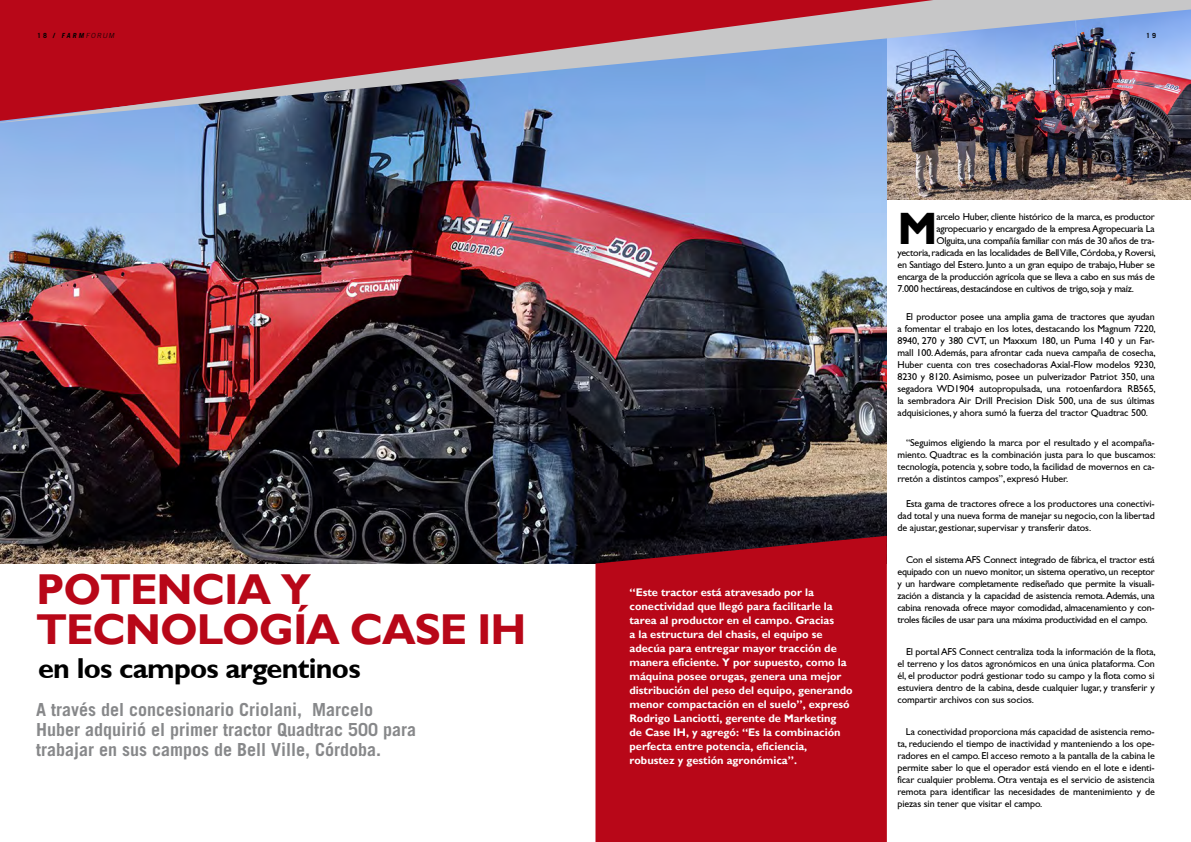
<style>
.page{position:relative;width:1191px;height:842px;background:#fff}
.page>*{position:absolute;margin:0;border:0;box-sizing:border-box;transform-origin:0 0}
.t1{font:700 45.3px "Gill Sans";color:#000}
.t2{font:700 43.2px/40px "Gill Sans";letter-spacing:-.025em;color:#b80718}
.t3{font:700 28.8px "Gill Sans";letter-spacing:-.025em;color:#000}
.t4{font:700 18px/20px "Trade Gothic LT Std";color:#87888a}
.t5{font:700 11px/14px "Gill Sans";color:#fff}
.t6{font:10px/12px "Gill Sans";letter-spacing:-.025em;color:#000;text-align:justify}
.t7{font:italic 300 7px "Trade Gothic LT Std";color:#000}
.t8{font:700 7px "Trade Gothic LT Std";color:#000}
.s1{font-weight:700;font-style:normal}
.s2{font-weight:700}
</style>
<div class="page">
<img style="left:887px;top:123px;width:304px;height:76px">
<img style="left:0;top:123px;width:887px;height:440px">
<img style="left:0;top:0;width:1191px;height:123px">
<div style="left:595px;top:536px;width:292px;height:306px;background:#b80718"></div>
<p class="t7" style="left:37px;top:31px;width:80px"><span class="s1">1 8 /</span> <span class="s2">FARM</span>FORUM</p>
<p class="t8" style="left:1146px;top:31px;width:11px">1 9</p>
<h2 class="t2" style="left:36px;top:569px;width:491px">POTENCIA Y<br>TECNOLOGÍA CASE IH</h2>
<h3 class="t3" style="left:38px;top:651px;width:324px">en los campos argentinos</h3>
<h3 class="t4" style="left:36px;top:699px;width:382px">A través del concesionario Criolani, Marcelo<br>Huber adquirió el primer tractor Quadtrac 500 para trabajar en sus campos de Bell Ville, Córdoba.</h3>
<p class="t5" style="left:629px;top:585px;width:225px">“Este tractor está atravesado por la conectividad que llegó para facilitarle la tarea al productor en el campo. Gracias<br>a la estructura del chasis, el equipo se adecúa para entregar mayor tracción de manera eficiente. Y por supuesto, como la máquina posee orugas, genera una mejor distribución del peso del equipo, generando menor compactación en el suelo”, expresó Rodrigo Lanciotti, gerente de Marketing<br>de Case IH, y agregó: “Es la combinación perfecta entre potencia, eficiencia, robustez y gestión agronómica”.</p>
<h1 class="t1" style="left:897px;top:202px;width:42px">M</h1>
<p class="t6" style="left:936px;top:210px;width:220px">arcelo Huber, cliente histórico de la marca, es productor</p>
<p class="t6" style="left:936px;top:222px;width:220px">agropecuario y encargado de la empresa Agropecuaria La</p>
<p class="t6" style="left:936px;top:234px;width:220px">Olguita, una compañía familiar con más de 30 años de tra-</p>
<p class="t6" style="left:897px;top:246px;width:260px">yectoria, radicada en las localidades de Bell Ville, Córdoba, y Roversi,</p>
<p class="t6" style="left:897px;top:258px;width:259px">en Santiago del Estero. Junto a un gran equipo de trabajo, Huber se</p>
<p class="t6" style="left:897px;top:270px;width:259px">encarga de la producción agrícola que se lleva a cabo en sus más de</p>
<p class="t6" style="left:897px;top:282px;width:238px">7.000 hectáreas, destacándose en cultivos de trigo, soja y maíz.</p>
<p class="t6" style="left:897px;top:310px;width:260px;text-indent:8px">El productor posee una amplia gama de tractores que ayudan a fomentar el trabajo en los lotes, destacando los Magnum 7220, 8940, 270 y 380 CVT, un Maxxum 180, un Puma 140 y un Far&shy;mall 100. Además, para afrontar cada nueva campaña de cosecha, Huber cuenta con tres cosechadoras Axial-Flow modelos 9230, 8230 y 8120. Asimismo, posee un pulverizador Patriot 350, una segadora WD1904 autopropulsada, una rotoenfardora RB565, la sembradora Air Drill Precision Disk 500, una de sus últimas adquisiciones, y ahora sumó la fuerza del tractor Quadtrac 500.</p>
<p class="t6" style="left:897px;top:436px;width:260px;text-indent:8px">“Seguimos eligiendo la marca por el resultado y el acompaña&shy;miento. Quadtrac es la combinación justa para lo que buscamos: tecnología, potencia y, sobre todo, la facilidad de movernos en ca&shy;rretón a distintos campos”, expresó Huber.</p>
<p class="t6" style="left:897px;top:497px;width:259px;text-indent:8px">Esta gama de tractores ofrece a los productores una conectivi&shy;dad total y una nueva forma de manejar su negocio, con la libertad de ajustar, gestionar, supervisar y transferir datos.</p>
<p class="t6" style="left:897px;top:553px;width:259px;text-indent:8px">Con el sistema AFS Connect integrado de fábrica, el tractor está equipado con un nuevo monitor, un sistema operativo, un receptor y un hardware completamente rediseñado que permite la visuali&shy;zación a distancia y la capacidad de asistencia remota. Además, una cabina renovada ofrece mayor comodidad, almacenamiento y con&shy;troles fáciles de usar para una máxima productividad en el campo.</p>
<p class="t6" style="left:897px;top:645px;width:260px;text-indent:9px">El portal AFS Connect centraliza toda la información de la flota, el terreno y los datos agronómicos en una única plataforma. Con él, el productor podrá gestionar todo su campo y la flota como si estuviera dentro de la cabina, desde cualquier lugar, y transferir y compartir archivos con sus socios.</p>
<p class="t6" style="left:897px;top:725px;width:259px;text-indent:8px">La conectividad proporciona más capacidad de asistencia remo&shy;ta, reduciendo el tiempo de inactividad y manteniendo a los ope&shy;radores en el campo. El acceso remoto a la pantalla de la cabina le permite saber lo que el operador está viendo en el lote e identi&shy;ficar cualquier problema. Otra ventaja es el servicio de asistencia remota para identificar las necesidades de mantenimiento y de piezas sin tener que visitar el campo.</p>
</div>
